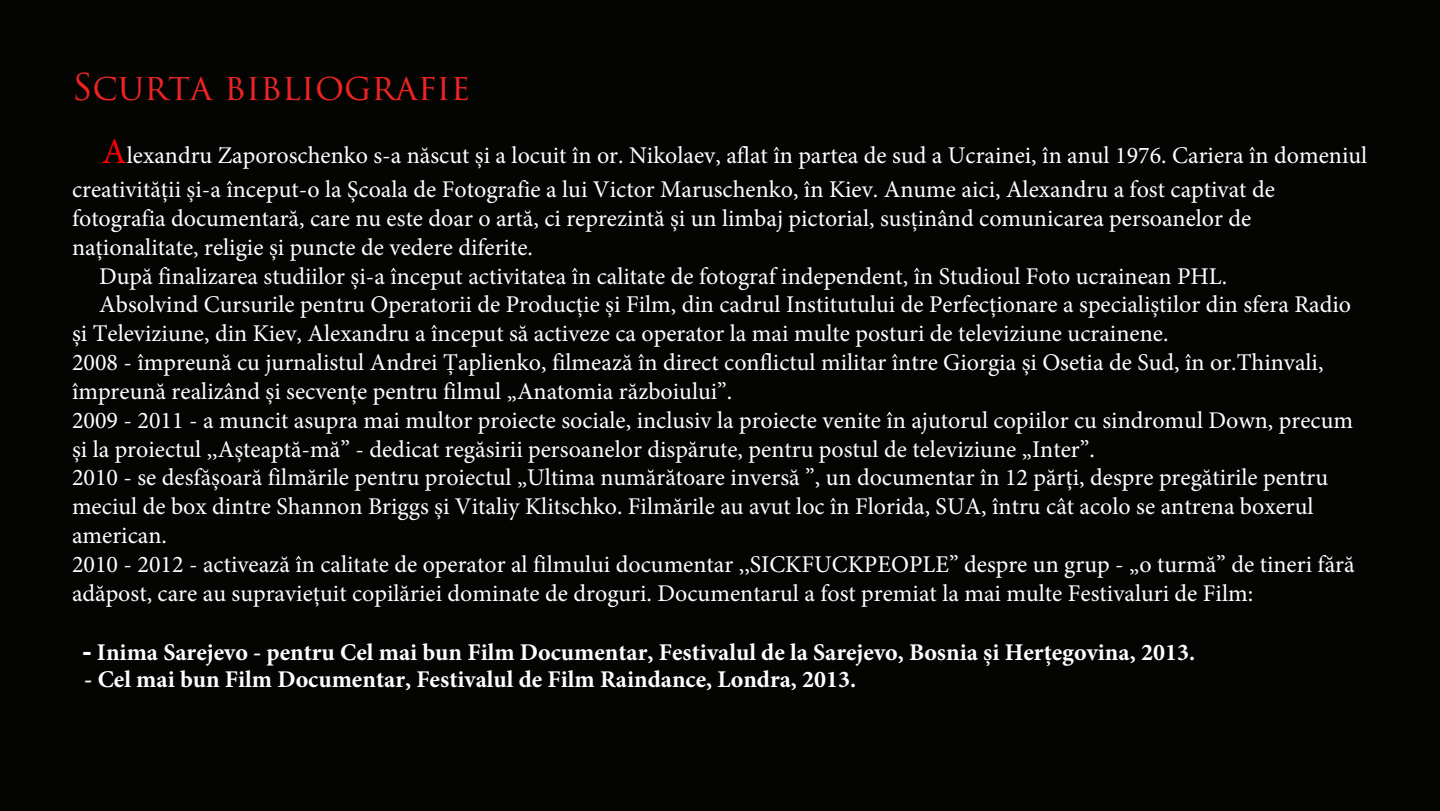
<style>
.page{position:relative;width:1440px;height:811px;background:#fff}
.page>*{position:absolute;margin:0;border:0;box-sizing:border-box;transform-origin:0 0}
.t1{font:36px "Trajan Pro 3";color:#ee2323}
.t2{font:24px/34.4px "Minion Pro";color:#fff}
.t3{font:700 24px "Minion Pro";color:#fff}
.s1{font-size:36px;color:#f00}
.s2{font-family:"Helvetica Neue Cyr"}
</style>
<div class="page">
<div style="left:0;top:0;width:1440px;height:810px;background:#040503"></div>
<p class="t1" style="left:72px;top:62px;width:400px">SCURTA BIBLIOGRAFIE</p>
<p class="t2" style="left:72px;top:138px;width:1297px;text-indent:30px"><span class="s1">A</span>lexandru Zaporoschenko s-a născut și a locuit în or. Nikolaev, aflat în partea de sud a Ucrainei, în anul 1976. Cariera în domeniul creativității și-a început-o la Școala de Fotografie a lui Victor Maruschenko, în Kiev. Anume aici, Alexandru a fost captivat de</p>
<p class="t2" style="left:72px;top:201px;width:1181px">fotografia documentară, care nu este doar o artă, ci reprezintă și un limbaj pictorial, susținând comunicarea persoanelor de</p>
<p class="t2" style="left:72px;top:230px;width:463px">naționalitate, religie și puncte de vedere diferite.</p>
<p class="t2" style="left:99px;top:259px;width:1130px">După finalizarea studiilor și-a început activitatea în calitate de fotograf independent, în Studioul Foto ucrainean PHL.</p>
<p class="t2" style="left:99px;top:287px;width:1253px">Absolvind Cursurile pentru Operatorii de Producție și Film, din cadrul Institutului de Perfecționare a specialiștilor din sfera Radio</p>
<p class="t2" style="left:72px;top:316px;width:1098px">și Televiziune, din Kiev, Alexandru a început să activeze ca operator la mai multe posturi de televiziune ucrainene.</p>
<p class="t2" style="left:72px;top:345px;width:1253px">2008 - împreună cu jurnalistul Andrei Țaplienko, filmează în direct conflictul militar între Giorgia și Osetia de Sud, în or.Thinvali,</p>
<p class="t2" style="left:72px;top:374px;width:662px">împreună realizând și secvențe pentru filmul „Anatomia războiului”.</p>
<p class="t2" style="left:72px;top:403px;width:1283px">2009 - 2011 - a muncit asupra mai multor proiecte sociale, inclusiv la proiecte venite în ajutorul copiilor cu sindromul Down, precum</p>
<p class="t2" style="left:72px;top:431px;width:1024px">și la proiectul ,,Așteaptă-mă” - dedicat regăsirii persoanelor dispărute, pentru postul de televiziune „Inter”.</p>
<p class="t2" style="left:72px;top:460px;width:1258px">2010 - se desfășoară filmările pentru proiectul „Ultima numărătoare inversă ”, un documentar în 12 părți, despre pregătirile pentru</p>
<p class="t2" style="left:72px;top:489px;width:1243px">meciul de box dintre Shannon Briggs și Vitaliy Klitschko. Filmările au avut loc în Florida, SUA, întru cât acolo se antrena boxerul</p>
<p class="t2" style="left:72px;top:518px;width:97px">american.</p>
<p class="t2" style="left:72px;top:547px;width:1284px">2010 - 2012 - activează în calitate de operator al filmului documentar ,,SICKFUCKPEOPLE” despre un grup - „o turmă” de tineri fără</p>
<p class="t2" style="left:72px;top:575px;width:1183px">adăpost, care au supraviețuit copilăriei dominate de droguri. Documentarul a fost premiat la mai multe Festivaluri de Film:</p>
<p class="t3" style="left:82px;top:635px;width:1115px"><span class="s2">-</span> Inima Sarejevo - pentru Cel mai bun Film Documentar, Festivalul de la Sarejevo, Bosnia și Herțegovina, 2013.</p>
<p class="t3" style="left:84px;top:662px;width:774px">- Cel mai bun Film Documentar, Festivalul de Film Raindance, Londra, 2013.</p>
</div>
